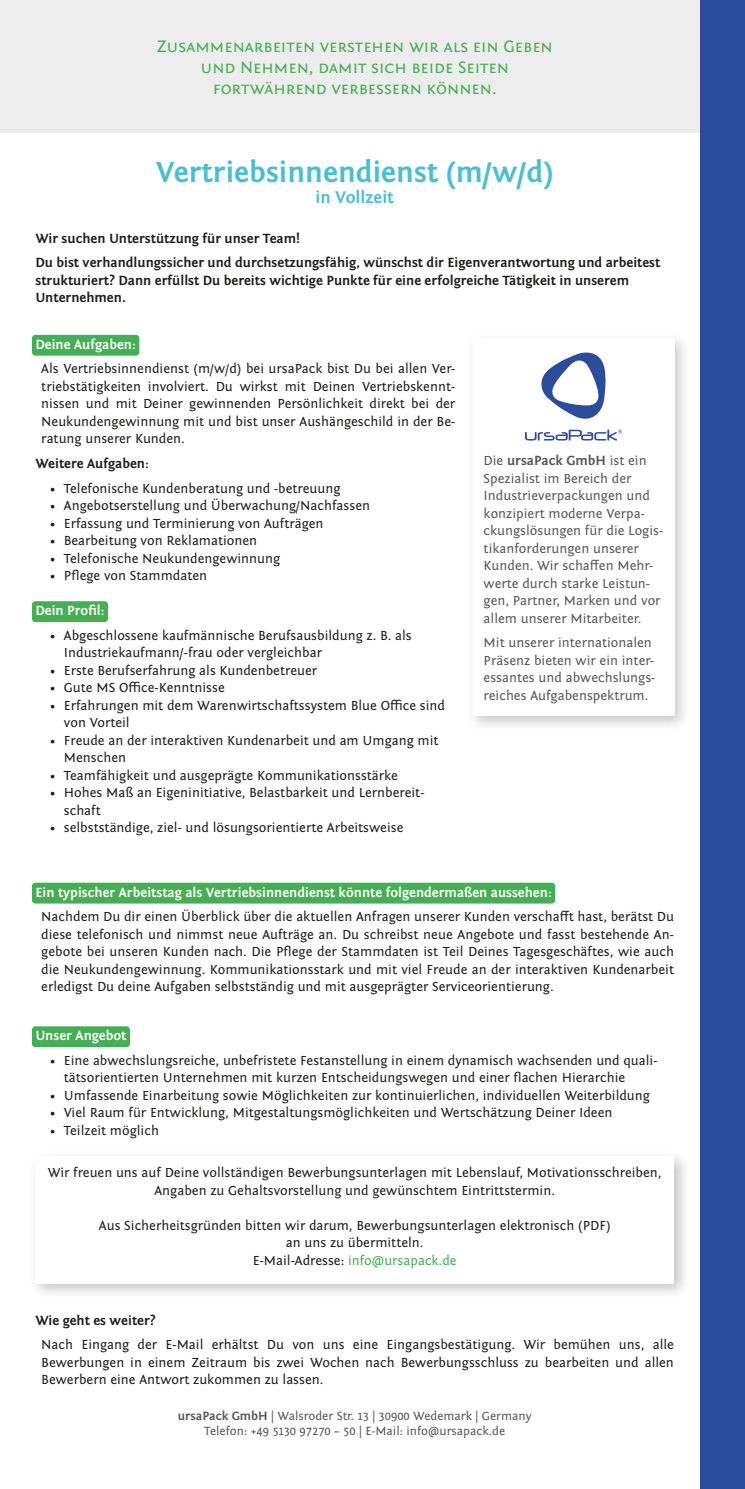
<style>
.page{position:relative;width:745px;height:1489px;background:#fff}
.page>*{position:absolute;margin:0;border:0;box-sizing:border-box;transform-origin:0 0}
.t1{font:700 30px "Fontin Sans";color:#4dbecf}
.t2{font:17.5px/21px "Fontin Sans Small Caps";color:#46ae54;text-align:center}
.t3{font:700 17.5px "Fontin Sans";color:#4dbecf}
.t4{font:13.75px/17.5px "Fontin Sans";color:#1d1d1b}
.t5{font:13.75px/17.5px "Fontin Sans";color:#575756}
.t6{font:700 13.75px/24.6px "Fontin Sans";color:#1d1d1b}
.t7{font:700 13.75px "Fontin Sans";color:#fff}
.t8{font:12.5px/15px "Fontin Sans";color:#575756;text-align:center}
.s1{font-weight:700}
.s2{color:#46ae54}
</style>
<div class="page">
<div style="left:29px;top:1148px;width:661px;height:152px;background:#1d1d1b;opacity:.25"></div>
<div style="left:35px;top:1155px;width:638px;height:128px;background:#fff"></div>
<div style="left:0;top:0;width:700px;height:133px;background:#ededed"></div>
<div style="left:700px;top:0;width:44px;height:1488px;background:#2b4c9b"></div>
<div style="left:32px;top:335px;width:107px;height:20px;background:#46ae54;border-radius:4px"></div>
<div style="left:32px;top:601px;width:76px;height:21px;background:#46ae54;border-radius:4px"></div>
<div style="left:466px;top:331px;width:224px;height:401px;background:#1d1d1b;opacity:.25"></div>
<div style="left:472px;top:338px;width:201px;height:377px;background:#fff"></div>
<svg style="left:525px;top:352px;width:96px;height:88px"></svg>
<div style="left:32px;top:882px;width:523px;height:21px;background:#46ae54;border-radius:4px"></div>
<div style="left:32px;top:1026px;width:98px;height:21px;background:#46ae54;border-radius:4px"></div>
<p class="t2" style="left:157px;top:36px;width:397px">Zusammenarbeiten verstehen wir als ein Geben und Nehmen, damit sich beide Seiten fortwährend verbessern können.</p>
<h1 class="t1" style="left:156px;top:155px;width:399px">Vertriebsinnendienst (m/w/d)</h1>
<p class="t3" style="left:315px;top:187px;width:80px">in Vollzeit</p>
<p class="t6" style="left:35px;top:226px;width:626px">Wir suchen Unterstützung für unser Team!<br>Du bist verhandlungssicher und durchsetzungsfähig, wünschst dir Eigenverantwortung und arbeitest</p>
<p class="t6" style="left:35px;top:272px;width:594px;line-height:17.5px">strukturiert? Dann erfüllst Du bereits wichtige Punkte für eine erfolgreiche Tätigkeit in unserem<br>Unternehmen.</p>
<p class="t7" style="left:35px;top:337px;width:102px">Deine Aufgaben:</p>
<p class="t4" style="left:41px;top:360px;width:415px;text-align:justify">Als Vertriebsinnendienst (m/w/d) bei ursaPack bist Du bei allen Ver&shy;triebstätigkeiten involviert. Du wirkst mit Deinen Vertriebskennt&shy;nissen und mit Deiner gewinnenden Persönlichkeit direkt bei der Neukundengewinnung mit und bist unser Aushängeschild in der Be&shy;ratung unserer Kunden.</p>
<p class="t6" style="left:35px;top:451px;width:115px">Weitere Aufgaben:</p>
<p class="t4" style="left:50px;top:479px;width:292px">• Telefonische Kundenberatung und -betreuung</p>
<p class="t4" style="left:50px;top:497px;width:322px">• Angebotserstellung und Überwachung/Nachfassen</p>
<p class="t4" style="left:50px;top:514px;width:275px">• Erfassung und Terminierung von Aufträgen</p>
<p class="t4" style="left:50px;top:532px;width:209px">• Bearbeitung von Reklamationen</p>
<p class="t4" style="left:50px;top:549px;width:232px">• Telefonische Neukundengewinnung</p>
<p class="t4" style="left:50px;top:567px;width:159px">• Pflege von Stammdaten</p>
<p class="t7" style="left:35px;top:603px;width:70px">Dein Profil:</p>
<p class="t4" style="left:64px;top:626px;width:349px;text-indent:-14px">• Abgeschlossene kaufmännische Berufsausbildung z. B. als<br>Industriekaufmann/-frau oder vergleichbar</p>
<p class="t4" style="left:50px;top:661px;width:269px">• Erste Berufserfahrung als Kundenbetreuer</p>
<p class="t4" style="left:50px;top:679px;width:176px">• Gute MS Office-Kenntnisse</p>
<p class="t4" style="left:64px;top:696px;width:382px;text-indent:-14px">• Erfahrungen mit dem Warenwirtschaftssystem Blue Office sind von Vorteil</p>
<p class="t4" style="left:64px;top:731px;width:376px;text-indent:-14px">• Freude an der interaktiven Kundenarbeit und am Umgang mit<br>Menschen</p>
<p class="t4" style="left:50px;top:766px;width:349px">• Teamfähigkeit und ausgeprägte Kommunikationsstärke</p>
<p class="t4" style="left:64px;top:784px;width:362px;text-indent:-14px">• Hohes Maß an Eigeninitiative, Belastbarkeit und Lernbereit&shy;schaft</p>
<p class="t4" style="left:50px;top:819px;width:355px">• selbstständige, ziel- und lösungsorientierte Arbeitsweise</p>
<p class="t5" style="left:483px;top:452px;width:181px">Die <span class="s1">ursaPack GmbH</span> ist ein<br>Spezialist im Bereich der<br>Industrieverpackungen und konzipiert moderne Verpa&shy;ckungslösungen für die Logis&shy;tikanforderungen unserer<br>Kunden. Wir schaffen Mehr&shy;werte durch starke Leistun&shy;gen, Partner, Marken und vor allem unserer Mitarbeiter.</p>
<p class="t5" style="left:483px;top:634px;width:173px">Mit unserer internationalen<br>Präsenz bieten wir ein inter&shy;essantes und abwechslungs&shy;reiches Aufgabenspektrum.</p>
<p class="t7" style="left:35px;top:884px;width:517px">Ein typischer Arbeitstag als Vertriebsinnendienst könnte folgendermaßen aussehen:</p>
<p class="t4" style="left:41px;top:908px;width:634px;text-align:justify">Nachdem Du dir einen Überblick über die aktuellen Anfragen unserer Kunden verschafft hast, berätst Du diese telefonisch und nimmst neue Aufträge an. Du schreibst neue Angebote und fasst bestehende An&shy;gebote bei unseren Kunden nach. Die Pflege der Stammdaten ist Teil Deines Tagesgeschäftes, wie auch die Neukundengewinnung. Kommunikationsstark und mit viel Freude an der interaktiven Kundenarbeit erledigst Du deine Aufgaben selbstständig und mit ausgeprägter Serviceorientierung.</p>
<p class="t7" style="left:35px;top:1028px;width:92px">Unser Angebot</p>
<p class="t4" style="left:64px;top:1051px;width:594px;text-indent:-14px">• Eine abwechslungsreiche, unbefristete Festanstellung in einem dynamisch wachsenden und quali&shy;tätsorientierten Unternehmen mit kurzen Entscheidungswegen und einer flachen Hierarchie</p>
<p class="t4" style="left:50px;top:1086px;width:601px">• Umfassende Einarbeitung sowie Möglichkeiten zur kontinuierlichen, individuellen Weiterbildung</p>
<p class="t4" style="left:50px;top:1104px;width:564px">• Viel Raum für Entwicklung, Mitgestaltungsmöglichkeiten und Wertschätzung Deiner Ideen</p>
<p class="t4" style="left:50px;top:1121px;width:111px">• Teilzeit möglich</p>
<p class="t4" style="left:48px;top:1163px;width:615px;text-align:center">Wir freuen uns auf Deine vollständigen Bewerbungsunterlagen mit Lebenslauf, Motivationsschreiben,<br>Angaben zu Gehaltsvorstellung und gewünschtem Eintrittstermin.</p>
<p class="t4" style="left:99px;top:1216px;width:512px;text-align:center">Aus Sicherheitsgründen bitten wir darum, Bewerbungsunterlagen elektronisch (PDF) an uns zu übermitteln.<br>E-Mail-Adresse: <span class="s2">info@ursapack.de</span></p>
<p class="t6" style="left:35px;top:1307px;width:122px">Wie geht es weiter?</p>
<p class="t4" style="left:41px;top:1336px;width:633px;text-align:justify">Nach Eingang der E-Mail erhältst Du von uns eine Eingangsbestätigung. Wir bemühen uns, alle Bewerbungen in einem Zeitraum bis zwei Wochen nach Bewerbungsschluss zu bearbeiten und allen Bewerbern eine Antwort zukommen zu lassen.</p>
<p class="t8" style="left:178px;top:1408px;width:355px"><span class="s1">ursaPack GmbH</span> | Walsroder Str. 13 | 30900 Wedemark | Germany<br>Telefon: +49 5130 97270 – 50 | E-Mail: info@ursapack.de</p>
</div>
